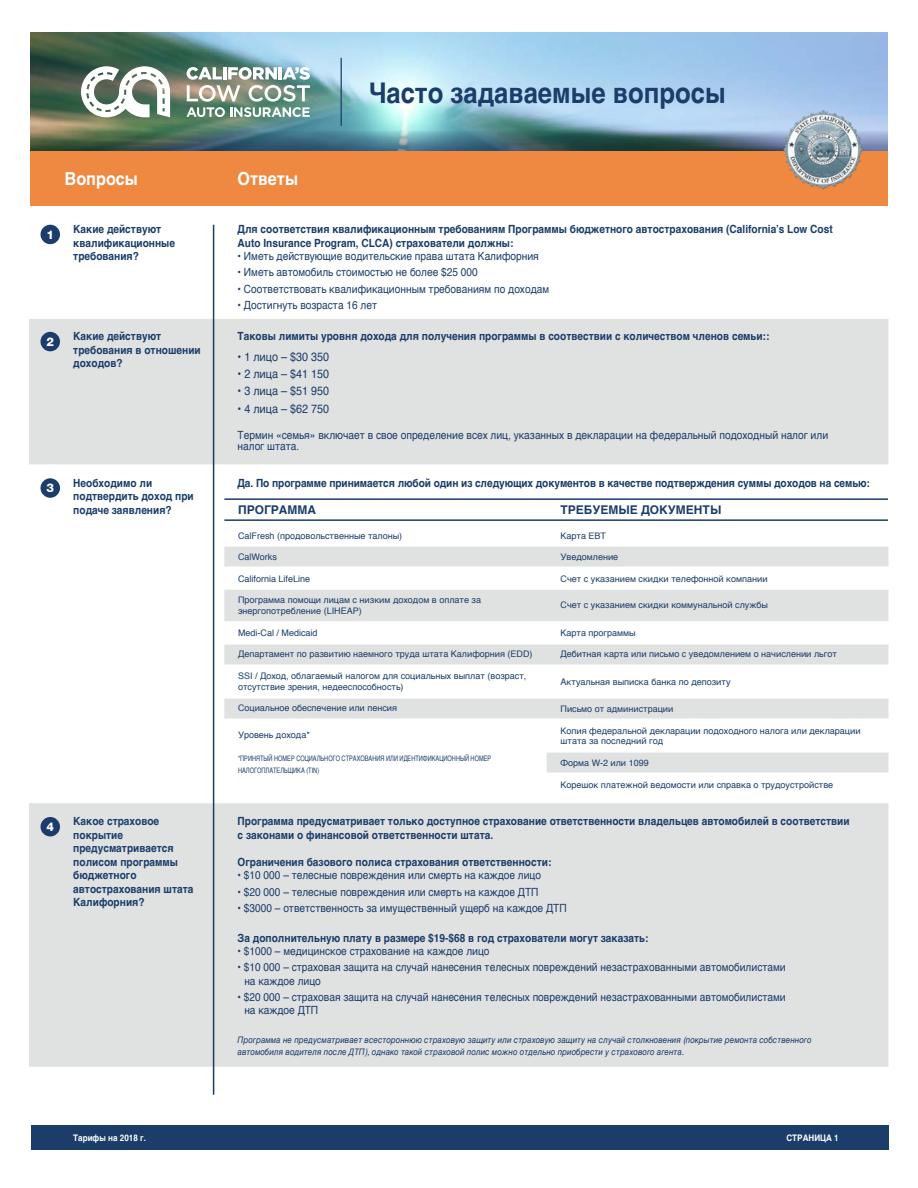
<style>
.page{position:relative;width:918px;height:1188px;background:#fff}
.page>*{position:absolute;margin:0;border:0;box-sizing:border-box;transform-origin:0 0}
.t1{font:700 28.5px "Helvetica";color:#1a3d6a;scale:.9 1}
.t2{font:700 18px "Helvetica";color:#fff;scale:.9 1}
.t3{font:12px "Helvetica";color:#1a3d6a;scale:.9 1}
.t4{font:700 12px "Helvetica";color:#1a3d6a}
.t5{font:800 12px "Helvetica Neue";color:#fff}
.t6{font:700 11.25px/13.5px "Helvetica";color:#1a3d6a;scale:.9 1}
.t7{font:11.25px/13.5px "Helvetica";color:#1a3d6a;scale:.9 1}
.t8{font:9px/10.8px "Helvetica";color:#1a3d6a}
.t9{font:italic 9px/12px "Helvetica";color:#1a3d6a;scale:.9 1}
.t10{font:700 9px "Helvetica";color:#fff;scale:.9 1}
.t11{font:7.5px/12px "Helvetica";color:#1a3d6a;scale:.75 1}
</style>
<div class="page">
<div style="left:31px;top:1125px;width:858px;height:25px;background:#1a3d6a"></div>
<img style="left:30px;top:33px;width:858px;height:97px">
<img style="left:30px;top:130px;width:858px;height:21px">
<div style="left:30px;top:151px;width:858px;height:54px;background:#ef8840"></div>
<svg style="left:81px;top:66px;width:89px;height:51px"></svg>
<img style="left:187px;top:67px;width:123px;height:50px">
<hr style="left:341px;top:58px;width:1px;height:68px;background:#1c3d6b">
<img style="left:782px;top:108px;width:82px;height:82px">
<div style="left:29px;top:319px;width:860px;height:145px;background:#e0e1e1"></div>
<div style="left:29px;top:803px;width:860px;height:264px;background:#e0e1e1"></div>
<div style="left:547px;top:753px;width:342px;height:19px;background:#e0e1e1"></div>
<div style="left:224px;top:699px;width:665px;height:19px;background:#e0e1e1"></div>
<div style="left:224px;top:645px;width:665px;height:19px;background:#e0e1e1"></div>
<div style="left:224px;top:590px;width:665px;height:31px;background:#e0e1e1"></div>
<div style="left:224px;top:547px;width:665px;height:20px;background:#e0e1e1;border:2px solid #e0e1e1"></div>
<hr style="left:213px;top:225px;width:1px;height:870px;background:#1a3d6a">
<div style="left:41px;top:225px;width:19px;height:19px;background:#1c3d6b;border-radius:50%"></div>
<div style="left:41px;top:332px;width:19px;height:19px;background:#1c3d6b;border-radius:50%"></div>
<div style="left:41px;top:478px;width:19px;height:20px;background:#1c3d6b;border-radius:50%"></div>
<div style="left:41px;top:817px;width:19px;height:19px;background:#1c3d6b;border-radius:50%"></div>
<hr style="left:224px;top:519px;width:664px;height:2px;background:#1c3d6b">
<hr style="left:224px;top:498px;width:664px;height:2px;background:#1c3d6b">
<h1 class="t1" style="left:369px;top:69px;width:397px">Часто задаваемые вопросы</h1>
<h2 class="t2" style="left:65px;top:164px;width:83px">Вопросы</h2>
<h2 class="t2" style="left:238px;top:164px;width:69px">Ответы</h2>
<p class="t5" style="left:46px;top:227px;width:9px">1</p>
<p class="t6" style="left:73px;top:223px;width:115px">Какие действуют квалификационные требования?</p>
<p class="t5" style="left:46px;top:334px;width:9px">2</p>
<p class="t6" style="left:73px;top:330px;width:143px">Какие действуют требования в отношении доходов?</p>
<p class="t5" style="left:46px;top:481px;width:9px">3</p>
<p class="t6" style="left:73px;top:476px;width:135px">Необходимо ли подтвердить доход при подаче заявления?</p>
<p class="t6" style="left:238px;top:223px;width:663px">Для соответствия квалификационным требованиям Программы бюджетного автострахования (California’s Low Cost<br>Auto Insurance Program, CLCA) страхователи должны:</p>
<p class="t7" style="left:238px;top:250px;width:336px">• Иметь действующие водительские права штата Калифорния</p>
<p class="t7" style="left:238px;top:266px;width:268px">• Иметь автомобиль стоимостью не более $25 000</p>
<p class="t7" style="left:238px;top:282px;width:348px">• Соответствовать квалификационным требованиям по доходам</p>
<p class="t7" style="left:238px;top:298px;width:156px">• Достигнуть возраста 16 лет</p>
<p class="t6" style="left:238px;top:330px;width:592px">Таковы лимиты уровня дохода для получения программы в соотвествии с количеством членов семьи::</p>
<p class="t3" style="left:238px;top:348px;width:103px">• 1 лицо – $30 350</p>
<p class="t3" style="left:238px;top:365px;width:103px">• 2 лица – $41 150</p>
<p class="t3" style="left:238px;top:382px;width:103px">• 3 лица – $51 950</p>
<p class="t3" style="left:238px;top:399px;width:103px">• 4 лица – $62 750</p>
<p class="t7" style="left:238px;top:430px;width:658px;line-height:10.5px">Термин «семья» включает в свое определение всех лиц, указанных в декларации на федеральный подоходный налог или налог штата.</p>
<p class="t6" style="left:238px;top:476px;width:704px">Да. По программе принимается любой один из следующих документов в качестве подтверждения суммы доходов на семью:</p>
<p class="t4" style="left:238px;top:500px;width:80px">ПРОГРАММА</p>
<p class="t8" style="left:238px;top:530px;width:166px">CalFresh (продовольственные талоны)</p>
<p class="t8" style="left:238px;top:552px;width:40px">CalWorks</p>
<p class="t8" style="left:238px;top:574px;width:74px">California LifeLine</p>
<p class="t8" style="left:238px;top:595px;width:245px">Программа помощи лицам с низким доходом в оплате за энергопотребление (LIHEAP)</p>
<p class="t8" style="left:238px;top:628px;width:81px">Medi-Cal / Medicaid</p>
<p class="t8" style="left:238px;top:649px;width:296px">Департамент по развитию наемного труда штата Калифорния (EDD)</p>
<p class="t8" style="left:238px;top:671px;width:290px">SSI / Доход, облагаемый налогом для социальных выплат (возраст, отсутствие зрения, недееспособность)</p>
<p class="t8" style="left:238px;top:703px;width:161px">Социальное обеспечение или пенсия</p>
<p class="t8" style="left:238px;top:730px;width:73px">Уровень дохода*</p>
<p class="t11" style="left:238px;top:752px;width:339px">*ПРИНЯТЫЙ НОМЕР СОЦИАЛЬНОГО СТРАХОВАНИЯ ИЛИ ИДЕНТИФИКАЦИОННЫЙ НОМЕР<br>НАЛОГОПЛАТЕЛЬЩИКА (TIN)</p>
<p class="t4" style="left:561px;top:500px;width:162px">ТРЕБУЕМЫЕ ДОКУМЕНТЫ</p>
<p class="t8" style="left:561px;top:530px;width:47px">Карта EBT</p>
<p class="t8" style="left:561px;top:552px;width:59px">Уведомление</p>
<p class="t8" style="left:561px;top:574px;width:209px">Счет с указанием скидки телефонной компании</p>
<p class="t8" style="left:561px;top:600px;width:209px">Счет с указанием скидки коммунальной службы</p>
<p class="t8" style="left:561px;top:627px;width:77px">Карта программы</p>
<p class="t8" style="left:561px;top:649px;width:278px">Дебитная карта или письмо с уведомлением о начислении льгот</p>
<p class="t8" style="left:561px;top:676px;width:172px">Актуальная выписка банка по депозиту</p>
<p class="t8" style="left:561px;top:704px;width:114px">Письмо от администрации</p>
<p class="t8" style="left:561px;top:725px;width:302px">Копия федеральной декларации подоходного налога или декларации штата за последний год</p>
<p class="t8" style="left:561px;top:758px;width:90px">Форма W-2 или 1099</p>
<p class="t8" style="left:561px;top:779px;width:274px">Корешок платежной ведомости или справка о трудоустройстве</p>
<p class="t5" style="left:46px;top:819px;width:9px">4</p>
<p class="t6" style="left:73px;top:815px;width:135px">Какое страховое покрытие предусматривается полисом программы бюджетного автострахования штата<br>Калифорния?</p>
<p class="t6" style="left:238px;top:815px;width:681px">Программа предусматривает только доступное страхование ответственности владельцев автомобилей в соответствии с законами о финансовой ответственности штата.</p>
<p class="t6" style="left:238px;top:855px;width:350px">Ограничения базового полиса страхования ответственности:</p>
<p class="t7" style="left:238px;top:869px;width:339px">• $10 000 – телесные повреждения или смерть на каждое лицо</p>
<p class="t7" style="left:238px;top:885px;width:336px">• $20 000 – телесные повреждения или смерть на каждое ДТП</p>
<p class="t7" style="left:238px;top:901px;width:367px">• $3000 – ответственность за имущественный ущерб на каждое ДТП</p>
<p class="t6" style="left:238px;top:931px;width:458px">За дополнительную плату в размере $19-$68 в год страхователи могут заказать:</p>
<p class="t7" style="left:238px;top:945px;width:281px">• $1000 – медицинское страхование на каждое лицо</p>
<p class="t7" style="left:244px;top:961px;width:603px;text-indent:-7px">• $10 000 – страховая защита на случай нанесения телесных повреждений незастрахованными автомобилистами на каждое лицо</p>
<p class="t7" style="left:244px;top:991px;width:603px;text-indent:-7px">• $20 000 – страховая защита на случай нанесения телесных повреждений незастрахованными автомобилистами на каждое ДТП</p>
<p class="t9" style="left:238px;top:1034px;width:639px">Программа не предусматривает всестороннюю страховую защиту или страховую защиту на случай столкновения (покрытие ремонта собственного автомобиля водителя после ДТП), однако такой страховой полис можно отдельно приобрести у страхового агента.</p>
<p class="t10" style="left:73px;top:1130px;width:82px">Тарифы на 2018 г.</p>
<p class="t10" style="left:786px;top:1130px;width:60px">СТРАНИЦА 1</p>
</div>
